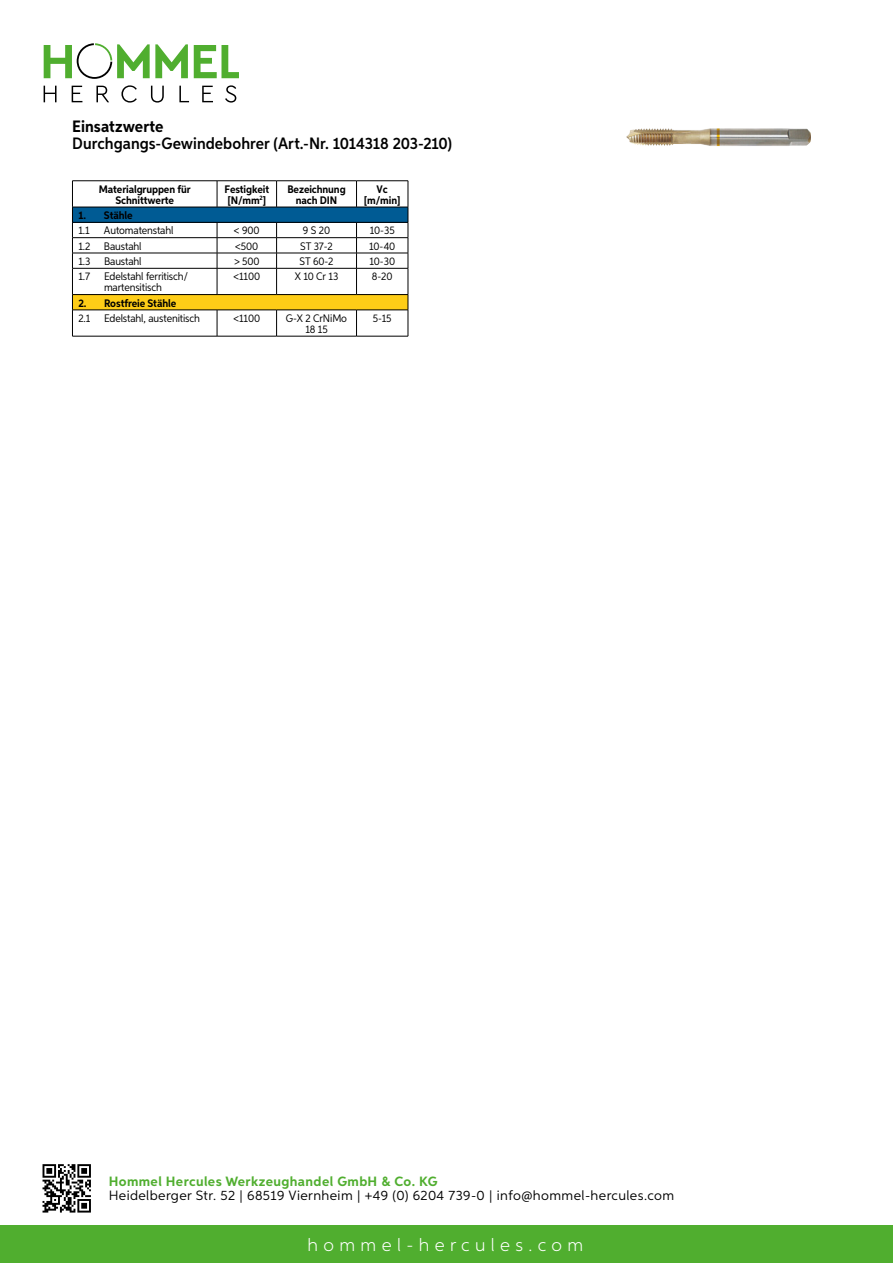
<style>
.page{position:relative;width:893px;height:1263px;background:#fff}
.page>*{position:absolute;margin:0;border:0;box-sizing:border-box;transform-origin:0 0}
.t1{font:300 18px "Aspira";letter-spacing:.3em;color:#fff}
.t2{font:600 16.5px "Aspira Nar";letter-spacing:.005em;color:#000}
.t3{font:700 16.5px "Aspira Nar";letter-spacing:.005em;color:#000}
.t4{font:13.5px "Aspira";letter-spacing:.03em;color:#000}
.t5{font:700 13.5px "Aspira";letter-spacing:.03em;color:#50ae2f}
.t6{font:10.95px/10.9px "Aspira Nar";letter-spacing:-.01em;color:#000}
.t7{font:700 10.95px/10.9px "Aspira Nar";letter-spacing:-.01em;color:#000;text-align:center}
</style>
<div class="page">
<div style="left:0;top:1226px;width:893px;height:37px;background:#50ae2f"></div>
<svg style="left:43px;top:1164px;width:48px;height:48px"></svg>
<svg style="left:194px;top:45px;width:45px;height:33px"></svg>
<svg style="left:44px;top:43px;width:144px;height:36px"></svg>
<svg style="left:44px;top:86px;width:13px;height:16px"></svg>
<svg style="left:72px;top:86px;width:10px;height:16px"></svg>
<svg style="left:96px;top:86px;width:13px;height:16px"></svg>
<svg style="left:121px;top:85px;width:16px;height:18px"></svg>
<svg style="left:151px;top:86px;width:13px;height:17px"></svg>
<svg style="left:179px;top:86px;width:10px;height:16px"></svg>
<svg style="left:202px;top:86px;width:11px;height:16px"></svg>
<svg style="left:225px;top:85px;width:11px;height:18px"></svg>
<div style="left:72px;top:207px;width:336px;height:15px;background:#005b94"></div>
<div style="left:72px;top:295px;width:336px;height:15px;background:#fecd17"></div>
<hr style="left:72px;top:180px;width:145px;height:1px;background:#000">
<hr style="left:217px;top:180px;width:60px;height:1px;background:#000">
<svg style="left:217px;top:181px;width:1px;height:26px"></svg>
<hr style="left:277px;top:180px;width:80px;height:1px;background:#000">
<svg style="left:276px;top:181px;width:1px;height:26px"></svg>
<hr style="left:357px;top:180px;width:51px;height:1px;background:#000">
<svg style="left:356px;top:181px;width:1px;height:26px"></svg>
<hr style="left:72px;top:207px;width:145px;height:1px;background:#000">
<hr style="left:217px;top:207px;width:60px;height:1px;background:#000">
<hr style="left:277px;top:207px;width:80px;height:1px;background:#000">
<hr style="left:357px;top:207px;width:51px;height:1px;background:#000">
<hr style="left:72px;top:222px;width:145px;height:1px;background:#000">
<hr style="left:217px;top:222px;width:60px;height:1px;background:#000">
<hr style="left:277px;top:222px;width:80px;height:1px;background:#000">
<hr style="left:357px;top:222px;width:51px;height:1px;background:#000">
<hr style="left:72px;top:237px;width:145px;height:1px;background:#000">
<hr style="left:217px;top:237px;width:60px;height:1px;background:#000">
<hr style="left:277px;top:237px;width:80px;height:1px;background:#000">
<hr style="left:357px;top:237px;width:51px;height:1px;background:#000">
<hr style="left:72px;top:253px;width:145px;height:1px;background:#000">
<hr style="left:217px;top:253px;width:60px;height:1px;background:#000">
<hr style="left:277px;top:253px;width:80px;height:1px;background:#000">
<hr style="left:357px;top:253px;width:51px;height:1px;background:#000">
<hr style="left:72px;top:268px;width:145px;height:1px;background:#000">
<hr style="left:217px;top:268px;width:60px;height:1px;background:#000">
<svg style="left:217px;top:223px;width:1px;height:71px"></svg>
<hr style="left:277px;top:268px;width:80px;height:1px;background:#000">
<svg style="left:276px;top:223px;width:1px;height:71px"></svg>
<hr style="left:357px;top:268px;width:51px;height:1px;background:#000">
<svg style="left:356px;top:223px;width:1px;height:71px"></svg>
<hr style="left:72px;top:294px;width:145px;height:1px;background:#000">
<hr style="left:217px;top:294px;width:60px;height:1px;background:#000">
<hr style="left:277px;top:294px;width:80px;height:1px;background:#000">
<hr style="left:357px;top:294px;width:51px;height:1px;background:#000">
<hr style="left:72px;top:310px;width:145px;height:1px;background:#000">
<svg style="left:72px;top:181px;width:1px;height:155px"></svg>
<hr style="left:72px;top:336px;width:145px;height:1px;background:#000">
<hr style="left:217px;top:310px;width:60px;height:1px;background:#000">
<svg style="left:217px;top:310px;width:1px;height:26px"></svg>
<hr style="left:217px;top:336px;width:60px;height:1px;background:#000">
<hr style="left:277px;top:310px;width:80px;height:1px;background:#000">
<svg style="left:276px;top:310px;width:1px;height:26px"></svg>
<hr style="left:277px;top:336px;width:80px;height:1px;background:#000">
<hr style="left:357px;top:310px;width:51px;height:1px;background:#000">
<svg style="left:356px;top:310px;width:1px;height:26px"></svg>
<svg style="left:408px;top:181px;width:1px;height:155px"></svg>
<hr style="left:357px;top:336px;width:51px;height:1px;background:#000">
<img style="left:626px;top:128px;width:41px;height:18px">
<h2 class="t3" style="left:72px;top:116px;width:93px">Einsatzwerte</h2>
<h2 class="t2" style="left:72px;top:133px;width:381px">Durchgangs-Gewindebohrer (Art.-Nr. 1014318 203-210)</h2>
<p class="t7" style="left:99px;top:184px;width:93px">Materialgruppen für<br>Schnittwerte</p>
<p class="t7" style="left:224px;top:184px;width:46px;text-align:left">Festigkeit [N/mm<sup>2</sup>]</p>
<p class="t7" style="left:287px;top:184px;width:60px">Bezeichnung nach DIN</p>
<p class="t7" style="left:364px;top:184px;width:38px">Vc [m/min]</p>
<p class="t7" style="left:78px;top:210px;width:56px">1. Stähle</p>
<p class="t6" style="left:78px;top:225px;width:13px">1.1</p>
<p class="t6" style="left:104px;top:225px;width:71px">Automatenstahl</p>
<p class="t6" style="left:234px;top:225px;width:27px">&lt; 900</p>
<p class="t6" style="left:303px;top:225px;width:29px">9 S 20</p>
<p class="t6" style="left:370px;top:225px;width:27px">10- 35</p>
<p class="t6" style="left:78px;top:240px;width:65px">1.2 Baustahl</p>
<p class="t6" style="left:235px;top:240px;width:25px">&lt;500</p>
<p class="t6" style="left:300px;top:240px;width:34px">ST 37-2</p>
<p class="t6" style="left:369px;top:240px;width:28px">10- 40</p>
<p class="t6" style="left:78px;top:255px;width:65px">1.3 Baustahl</p>
<p class="t6" style="left:234px;top:255px;width:27px">&gt; 500</p>
<p class="t6" style="left:300px;top:255px;width:35px">ST 60-2</p>
<p class="t6" style="left:369px;top:255px;width:27px">10- 30</p>
<p class="t6" style="left:78px;top:271px;width:13px">1.7</p>
<p class="t6" style="left:104px;top:271px;width:85px">Edelstahl ferritisch/ martensitisch</p>
<p class="t6" style="left:233px;top:271px;width:28px">&lt;1100</p>
<p class="t6" style="left:295px;top:271px;width:45px">X 10 Cr 13</p>
<p class="t6" style="left:372px;top:271px;width:22px">8-20</p>
<p class="t7" style="left:78px;top:297px;width:99px">2. Rostfreie Stähle</p>
<p class="t6" style="left:78px;top:312px;width:123px">2.1 Edelstahl, austenitisch</p>
<p class="t6" style="left:233px;top:312px;width:28px">&lt;1100</p>
<p class="t6" style="left:286px;top:312px;width:63px;text-align:center">G-X 2 CrNiMo<br>18 15</p>
<p class="t6" style="left:373px;top:312px;width:20px">5-15</p>
<p class="t5" style="left:109px;top:1172px;width:330px">Hommel Hercules Werkzeughandel GmbH &amp; Co. KG</p>
<p class="t4" style="left:109px;top:1187px;width:567px">Heidelberger Str. 52 | 68519 Viernheim | +49 (0) 6204 739-0 | info@hommel-hercules.com</p>
<h1 class="t1" style="left:307px;top:1234px;width:277px">hommel-hercules.com</h1>
</div>
